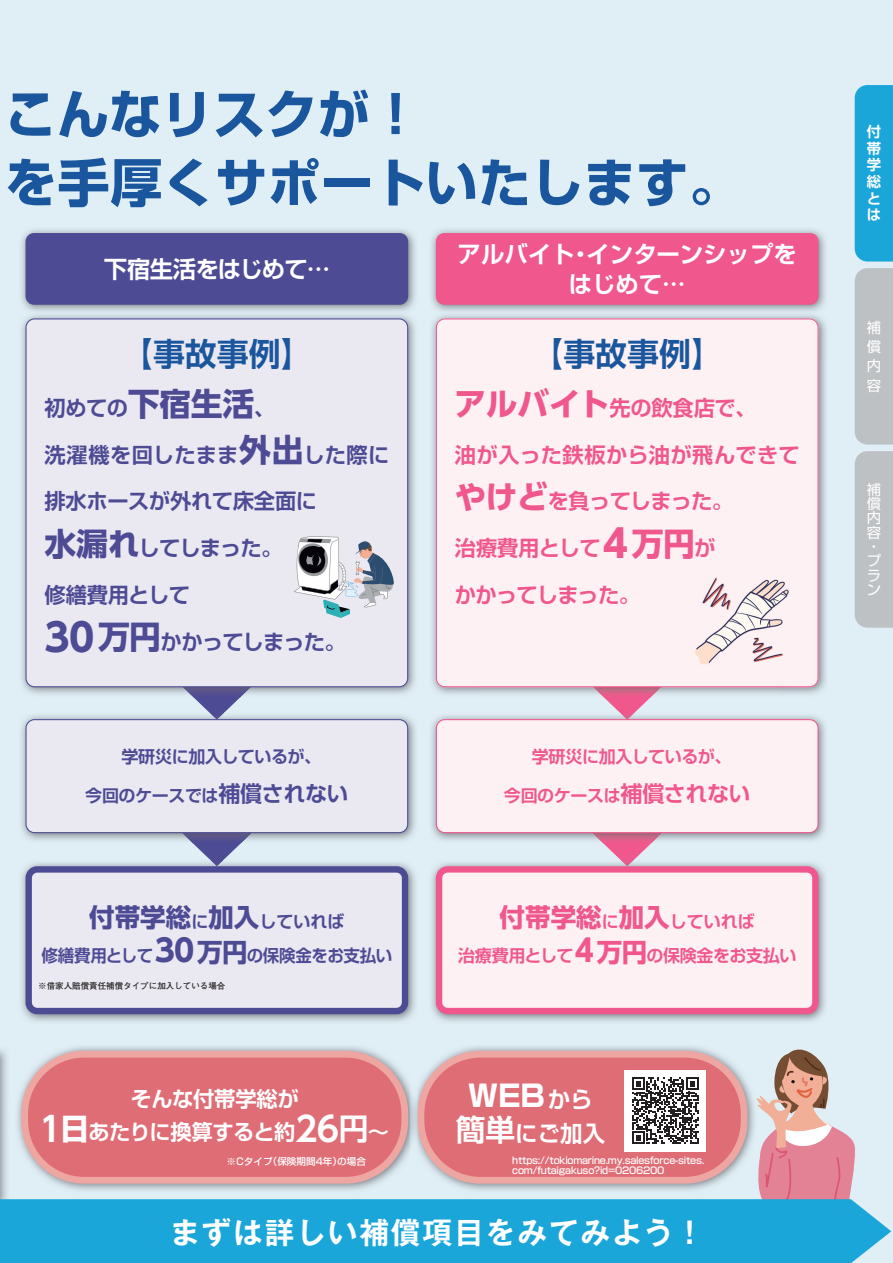
<style>
.page{position:relative;width:893px;height:1263px;background:#dfeff5}
.page>*{position:absolute;margin:0;border:0;box-sizing:border-box;transform-origin:0 0}
.t1{font:700 52.05px "Shin Go Pr 6 N";letter-spacing:.01em;color:#1a569d}
.t2{font:700 31.95px "Shin Go Pr 6 N De";color:#1a569d}
.t3{font:700 29.7px "Gothic MB101 Pr 6 N De";letter-spacing:.06em;color:#fff}
.t4{font:700 29.7px "Shin Go Pr 6 N";color:#fff}
.t5{font:700 25.5px "UD Shin Go Pr 6 N";color:#4e4b95}
.t6{font:700 25.5px "UD Shin Go Pr 6 N";color:#f0588d}
.t7{font:700 23.4px/29.7px "Shin Go Pr 6 N De";color:#fff;text-align:center}
.t8{font:700 23.4px "Shin Go Pr 6 N De";letter-spacing:-.035em;color:#fff}
.t9{font:700 22.5px "Shin Go Pr 6 N De";color:#fff}
.t10{font:700 21.3px/46.8px "Shin Go Pr 6 N De";letter-spacing:-.02em;color:#4e4b95}
.t11{font:700 21.3px/46.8px "Shin Go Pr 6 N De";letter-spacing:-.01em;color:#f0588d}
.t12{font:700 21.3px/32.5px "Shin Go Pr 6 N De";letter-spacing:-.02em;color:#fff;text-align:center}
.t13{font:700 16.95px "Shin Go Pr 6 N De";letter-spacing:-.025em;color:#4e4b95}
.t14{font:700 16.95px "Shin Go Pr 6 N De";letter-spacing:-.025em;color:#f0588d}
.t15{font:14.4px/14.4px "Shin Go Pr 6 N";color:#fff;text-align:justify}
.t16{font:700 14.4px/16.5px "Shin Go Pr 6 N De";color:#fff;text-align:justify}
.t17{font:500 9.6px/9.6px "Shin Go Pr 6 N";letter-spacing:-.02em;color:#fff}
.t18{font:500 9.6px "Shin Go Pr 6 N";color:#fff}
.t19{font:700 8.55px "Futo Go B101 Pr 6 N";color:#231f20}
.s1{font-family:"UD Shin Go Pr 6 N";font-size:31.95px}
.s2{font-family:"UD Shin Go Pr 6 N";font-size:38.25px}
.s3{font-family:"UD Shin Go Pr 6 N De";font-size:22.05px}
.s4{font-family:"Shin Go Pr 6 N De";font-size:16.95px}
.s5{font-family:"UD Shin Go Pr 6 N";font-size:30.6px}
.s6{font-family:"UD Shin Go Pr 6 N";font-size:25.5px}
.s7{font-family:"UD Shin Go Pr 6 N De";font-size:34.05px}
.s8{font-family:"Shin Go Pr 6 N";font-size:29.7px}
.s9{font-size:29.7px}
.s10{font-family:"Shin Go Pr 6 N De";font-size:22.5px}
</style>
<div class="page">
<img style="left:0;top:1049px;width:7px;height:150px">
<div style="left:855px;top:85px;width:38px;height:176px;background:#1ba6d9"></div>
<div style="left:855px;top:268px;width:38px;height:177px;background:#bec1c3"></div>
<div style="left:855px;top:451px;width:38px;height:177px;background:#bec1c3"></div>
<img style="left:17px;top:1046px;width:394px;height:145px">
<div style="left:25px;top:1054px;width:380px;height:126px;background:#df6d76;border-radius:60px"></div>
<div style="left:21px;top:1051px;width:387px;height:133px;border:7px solid #eea6a3;border-radius:60px"></div>
<img style="left:418px;top:1046px;width:333px;height:145px">
<svg style="left:751px;top:1049px;width:104px;height:150px"></svg>
<img style="left:411px;top:1094px;width:7px;height:49px">
<div style="left:421px;top:1054px;width:323px;height:126px;background:#df6d76;border-radius:60px"></div>
<div style="left:418px;top:1051px;width:329px;height:133px;border:7px solid #eea6a3;border-radius:60px"></div>
<div style="left:625px;top:1070px;width:81px;height:81px;background:#fff"></div>
<svg style="left:632px;top:1077px;width:67px;height:67px"></svg>
<div style="left:0;top:1199px;width:891px;height:64px;background:#1ba6d9"></div>
<svg style="left:193px;top:697px;width:48px;height:15px"></svg>
<svg style="left:192px;top:843px;width:49px;height:16px"></svg>
<img style="left:21px;top:229px;width:395px;height:83px">
<div style="left:26px;top:233px;width:382px;height:72px;background:#4e4b95;border-radius:9px"></div>
<img style="left:21px;top:712px;width:395px;height:129px">
<img style="left:209px;top:712px;width:15px;height:7px">
<img style="left:142px;top:833px;width:150px;height:10px">
<div style="left:26px;top:720px;width:382px;height:113px;background:#eae9f2;border-radius:9px"></div>
<div style="left:26px;top:719px;width:382px;height:114px;border:1px solid #4e4b95;border-radius:9px"></div>
<img style="left:21px;top:859px;width:395px;height:163px">
<img style="left:210px;top:859px;width:14px;height:7px">
<div style="left:29px;top:869px;width:376px;height:142px;background:#eae9f2;border-radius:9px"></div>
<div style="left:26px;top:866px;width:382px;height:148px;border:6px solid #4e4b95;border-radius:9px"></div>
<img style="left:21px;top:315px;width:297px;height:380px">
<img style="left:318px;top:315px;width:98px;height:380px">
<img style="left:142px;top:687px;width:150px;height:10px">
<div style="left:26px;top:319px;width:382px;height:368px;background:#eae9f2;border-radius:9px"></div>
<div style="left:26px;top:318px;width:382px;height:369px;border:1px solid #4e4b95;border-radius:9px"></div>
<svg style="left:294px;top:536px;width:100px;height:82px"></svg>
<svg style="left:603px;top:697px;width:48px;height:15px"></svg>
<svg style="left:603px;top:843px;width:49px;height:16px"></svg>
<img style="left:431px;top:229px;width:395px;height:83px">
<div style="left:436px;top:233px;width:383px;height:72px;background:#f0588d;border-radius:9px"></div>
<img style="left:431px;top:715px;width:395px;height:126px">
<img style="left:619px;top:712px;width:16px;height:7px">
<img style="left:552px;top:833px;width:150px;height:10px">
<div style="left:436px;top:720px;width:382px;height:113px;background:#fdf1f4;border-radius:9px"></div>
<div style="left:436px;top:719px;width:383px;height:114px;border:1px solid #f0588d;border-radius:9px"></div>
<img style="left:431px;top:315px;width:396px;height:44px">
<img style="left:431px;top:359px;width:47px;height:336px">
<img style="left:779px;top:359px;width:48px;height:336px">
<img style="left:593px;top:687px;width:68px;height:10px">
<div style="left:436px;top:318px;width:383px;height:369px;background:#fdf1f4"></div>
<img style="left:674px;top:569px;width:134px;height:100px">
<img style="left:431px;top:859px;width:395px;height:163px">
<img style="left:620px;top:859px;width:14px;height:7px">
<div style="left:439px;top:869px;width:376px;height:142px;background:#fdf1f4;border-radius:9px"></div>
<div style="left:436px;top:866px;width:383px;height:148px;border:6px solid #f0588d;border-radius:9px"></div>
<p class="t1" style="left:5px;top:73px;width:418px">こんなリスクが！</p>
<p class="t1" style="left:5px;top:141px;width:737px">を手厚くサポートいたします。</p>
<p class="t8" style="left:104px;top:250px;width:228px">下宿生活をはじめて…</p>
<p class="t2" style="left:121px;top:327px;width:193px">【事故事例】</p>
<p class="t10" style="left:44px;top:383px;width:347px">初めての<span class="s1">下宿生活</span>、<br>洗濯機を回したまま<span class="s1">外出</span>した際に排水ホースが外れて床全面に<br><span class="s1">水漏れ</span>してしまった。<br>修繕費用として<br><span class="s2">30</span><span class="s1">万円</span>かかってしまった。</p>
<p class="t13" style="left:121px;top:743px;width:201px">学研災に加入しているが、</p>
<p class="t13" style="left:85px;top:781px;width:265px">今回のケースでは<span class="s3">補償されない</span></p>
<p class="t5" style="left:89px;top:896px;width:257px">付帯学総<span class="s4">に</span>加入<span class="s4">していれば</span></p>
<p class="t13" style="left:42px;top:942px;width:352px">修繕費用として<span class="s5">30</span><span class="s6">万円</span>の保険金をお支払い</p>
<p class="t19" style="left:38px;top:978px;width:189px">※借家人賠償責任補償タイプに加入している場合</p>
<p class="t12" style="left:40px;top:1082px;width:351px">そんな付帯学総が<br><span class="s7">1</span><span class="s8">日</span>あたりに換算すると約<span class="s7">26</span><span class="s9">円</span>～</p>
<p class="t18" style="left:227px;top:1153px;width:141px">※Cタイプ（保険期間4年）の場合</p>
<p class="t7" style="left:458px;top:238px;width:341px">アルバイト・インターンシップをはじめて…</p>
<p class="t2" style="left:531px;top:327px;width:193px">【事故事例】</p>
<p class="t11" style="left:454px;top:383px;width:347px"><span class="s1">アルバイト</span>先の飲食店で、<br>油が入った鉄板から油が飛んできて<span class="s1">やけど</span>を負ってしまった。<br>治療費用として<span class="s2">4</span><span class="s1">万円</span>が<br>かかってしまった。</p>
<p class="t14" style="left:532px;top:743px;width:201px">学研災に加入しているが、</p>
<p class="t14" style="left:504px;top:781px;width:248px">今回のケースは<span class="s3">補償されない</span></p>
<p class="t6" style="left:500px;top:896px;width:257px">付帯学総<span class="s4">に</span>加入<span class="s4">していれば</span></p>
<p class="t14" style="left:458px;top:942px;width:340px">治療費用として<span class="s5">4</span><span class="s6">万円</span>の保険金をお支払い</p>
<p class="t4" style="left:468px;top:1072px;width:126px">WEB<span class="s10">から</span></p>
<p class="t9" style="left:456px;top:1115px;width:151px"><span class="s9">簡単</span>にご加入</p>
<p class="t17" style="left:512px;top:1155px;width:193px">https://tokiomarine.my.salesforce-sites. com/futaigakuso?id=0206200</p>
<p class="t3" style="left:170px;top:1208px;width:536px">まずは詳しい補償項目をみてみよう！</p>
<p class="t16" style="left:867px;top:123px;width:16px">付帯学総とは</p>
<p class="t15" style="left:867px;top:317px;width:15px;line-height:19.2px">補償内容</p>
<p class="t15" style="left:867px;top:481px;width:16px;text-align:left">補償内容・プラン</p>
</div>
